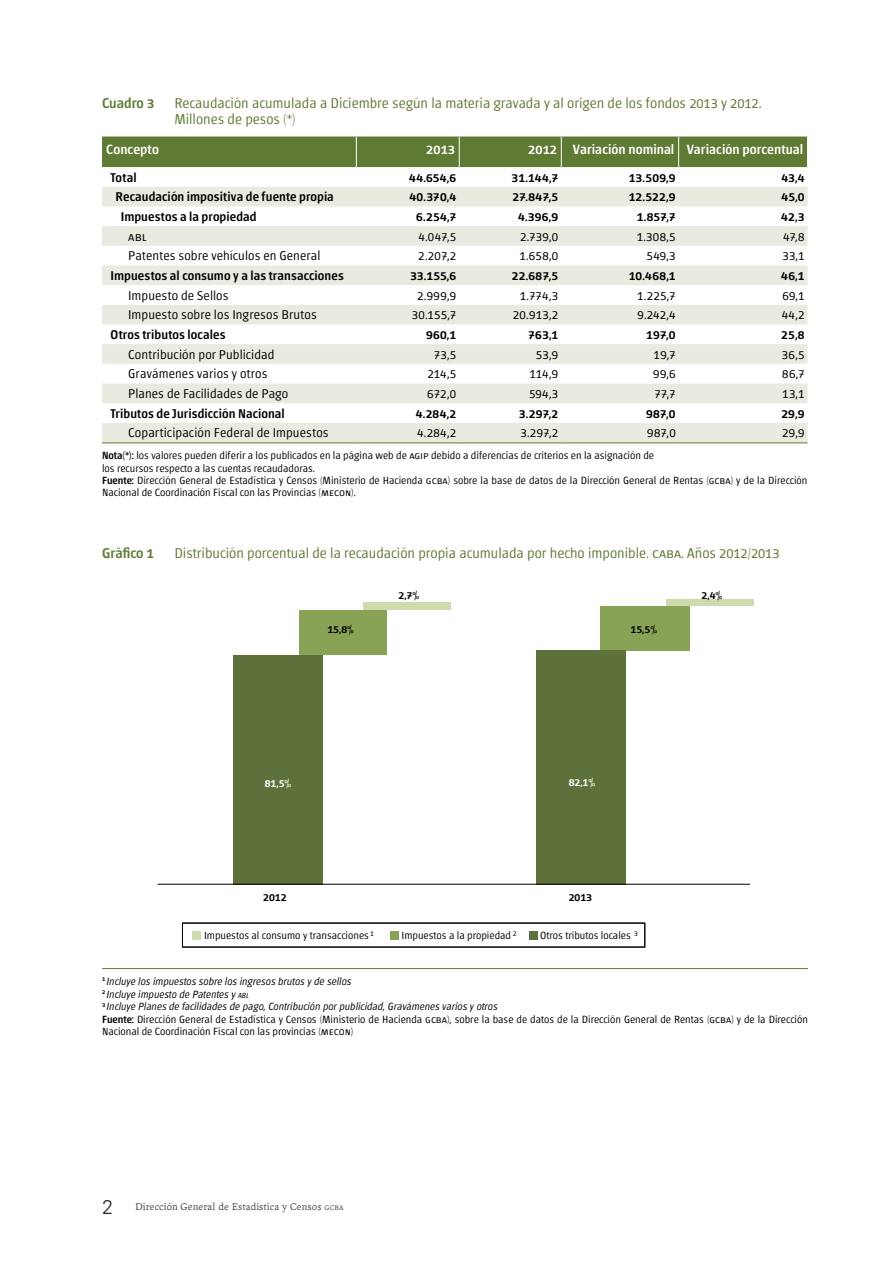
<style>
.page{position:relative;width:893px;height:1263px;background:#fff}
.page>*{position:absolute;margin:0;border:0;box-sizing:border-box;transform-origin:0 0}
.t1{font:300 14.25px/15.8px "Chaco";color:#5f7b33}
.t2{font:500 14.25px "Chaco";color:#5f7b33}
.t3{font:500 13.5px "Chaco";letter-spacing:.005em;color:#fff}
.t4{font:300 12.75px "Chaco";letter-spacing:.015em;color:#000}
.t5{font:500 12.75px "Chaco";letter-spacing:.01em;color:#000}
.t6{font:500 11.1px "Chaco";color:#000}
.t7{font:500 11.1px "Chaco";color:#fff}
.t8{font:300 10.5px/12.5px "Chaco";color:#000}
.t9{font:10.5px "Andralis ND Os F";letter-spacing:.02em;color:#484848}
.t10{font:300 7.5px "Chaco";color:#000}
.s1{font-weight:500}
.s2{font-style:italic}
.s3{font-style:italic;font-size:7.35px}
.s4{font-family:"Zurich BT";font-weight:300;font-size:19.5px;color:#292929}
.s5{font-size:7.35px}
</style>
<div class="page">
<hr style="left:102px;top:968px;width:706px;height:1px;background:#5f7b33">
<div style="left:666px;top:599px;width:88px;height:7px;background:#cedcad"></div>
<div style="left:601px;top:606px;width:89px;height:44px;background:#89a356"></div>
<div style="left:536px;top:650px;width:90px;height:234px;background:#5e713b"></div>
<div style="left:234px;top:655px;width:89px;height:229px;background:#5e713b"></div>
<div style="left:299px;top:610px;width:88px;height:45px;background:#89a356"></div>
<div style="left:363px;top:602px;width:88px;height:8px;background:#cedcad"></div>
<div style="left:193px;top:931px;width:8px;height:9px;background:#cedcad"></div>
<div style="left:390px;top:931px;width:9px;height:9px;background:#89a356"></div>
<div style="left:529px;top:931px;width:8px;height:9px;background:#5e713b"></div>
<div style="left:182px;top:923px;width:463px;height:24px;border:1px solid #000"></div>
<hr style="left:158px;top:884px;width:592px;height:1px;background:#000">
<svg style="left:102px;top:136px;width:705px;height:32px"></svg>
<div style="left:102px;top:137px;width:705px;height:30px;background:#5f7b33"></div>
<svg style="left:102px;top:187px;width:705px;height:255px;fill:#e7ebe0"></svg>
<hr style="left:356px;top:137px;width:1px;height:30px;background:#fff">
<hr style="left:459px;top:137px;width:1px;height:30px;background:#fff">
<hr style="left:561px;top:137px;width:1px;height:30px;background:#fff">
<hr style="left:678px;top:137px;width:1px;height:30px;background:#fff">
<hr style="left:102px;top:442px;width:254px;height:1px;background:#5f7b33">
<hr style="left:356px;top:442px;width:103px;height:1px;background:#5f7b33">
<hr style="left:459px;top:442px;width:102px;height:1px;background:#5f7b33">
<hr style="left:561px;top:442px;width:118px;height:1px;background:#5f7b33">
<hr style="left:679px;top:442px;width:128px;height:1px;background:#5f7b33">
<h1 class="t2" style="left:102px;top:97px;width:54px">Cuadro 3</h1>
<h1 class="t1" style="left:174px;top:96px;width:589px">Recaudación acumulada a Diciembre según la materia gravada y al origen de los fondos 2013 y 2012.<br>Millones de pesos (*)</h1>
<p class="t3" style="left:106px;top:144px;width:54px">Concepto</p>
<p class="t3" style="left:426px;top:144px;width:30px">2013</p>
<p class="t3" style="left:528px;top:144px;width:277px">2012 Variación nominal Variación porcentual</p>
<p class="t5" style="left:111px;top:171px;width:28px">Total</p>
<p class="t5" style="left:409px;top:171px;width:49px">44.654,6</p>
<p class="t5" style="left:511px;top:171px;width:48px">31.144,7</p>
<p class="t5" style="left:629px;top:171px;width:48px">13.509,9</p>
<p class="t5" style="left:781px;top:171px;width:25px">43,4</p>
<p class="t5" style="left:116px;top:191px;width:220px">Recaudación impositiva de fuente propia</p>
<p class="t5" style="left:409px;top:191px;width:48px">40.370,4</p>
<p class="t5" style="left:513px;top:191px;width:47px">27.847,5</p>
<p class="t5" style="left:629px;top:191px;width:48px">12.522,9</p>
<p class="t5" style="left:782px;top:191px;width:24px">45,0</p>
<p class="t5" style="left:121px;top:211px;width:137px">Impuestos a la propiedad</p>
<p class="t5" style="left:416px;top:211px;width:41px">6.254,7</p>
<p class="t5" style="left:518px;top:211px;width:42px">4.396,9</p>
<p class="t5" style="left:637px;top:211px;width:40px">1.857,7</p>
<p class="t5" style="left:781px;top:211px;width:25px">42,3</p>
<p class="t4" style="left:128px;top:230px;width:20px">abl</p>
<p class="t4" style="left:419px;top:230px;width:39px">4.047,5</p>
<p class="t4" style="left:520px;top:230px;width:40px">2.739,0</p>
<p class="t4" style="left:637px;top:230px;width:41px">1.308,5</p>
<p class="t4" style="left:783px;top:230px;width:23px">47,8</p>
<p class="t4" style="left:128px;top:250px;width:194px">Patentes sobre vehículos en General</p>
<p class="t4" style="left:418px;top:250px;width:39px">2.207,2</p>
<p class="t4" style="left:520px;top:250px;width:40px">1.658,0</p>
<p class="t4" style="left:646px;top:250px;width:31px">549,3</p>
<p class="t4" style="left:782px;top:250px;width:24px">33,1</p>
<p class="t5" style="left:111px;top:270px;width:235px">Impuestos al consumo y a las transacciones</p>
<p class="t5" style="left:410px;top:270px;width:48px">33.155,6</p>
<p class="t5" style="left:512px;top:270px;width:48px">22.687,5</p>
<p class="t5" style="left:629px;top:270px;width:48px">10.468,1</p>
<p class="t5" style="left:781px;top:270px;width:25px">46,1</p>
<p class="t4" style="left:128px;top:289px;width:102px">Impuesto de Sellos</p>
<p class="t4" style="left:417px;top:289px;width:41px">2.999,9</p>
<p class="t4" style="left:520px;top:289px;width:40px">1.774,3</p>
<p class="t4" style="left:637px;top:289px;width:40px">1.225,7</p>
<p class="t4" style="left:782px;top:289px;width:24px">69,1</p>
<p class="t4" style="left:128px;top:309px;width:190px">Impuesto sobre los Ingresos Brutos</p>
<p class="t4" style="left:412px;top:309px;width:46px">30.155,7</p>
<p class="t4" style="left:513px;top:309px;width:47px">20.913,2</p>
<p class="t4" style="left:638px;top:309px;width:40px">9.242,4</p>
<p class="t4" style="left:782px;top:309px;width:24px">44,2</p>
<p class="t5" style="left:111px;top:329px;width:116px">Otros tributos locales</p>
<p class="t5" style="left:426px;top:329px;width:32px">960,1</p>
<p class="t5" style="left:528px;top:329px;width:32px">763,1</p>
<p class="t5" style="left:646px;top:329px;width:31px">197,0</p>
<p class="t5" style="left:781px;top:329px;width:25px">25,8</p>
<p class="t4" style="left:128px;top:348px;width:148px">Contribución por Publicidad</p>
<p class="t4" style="left:434px;top:348px;width:24px">73,5</p>
<p class="t4" style="left:536px;top:348px;width:24px">53,9</p>
<p class="t4" style="left:654px;top:348px;width:24px">19,7</p>
<p class="t4" style="left:782px;top:348px;width:24px">36,5</p>
<p class="t4" style="left:128px;top:368px;width:141px">Gravámenes varios y otros</p>
<p class="t4" style="left:427px;top:368px;width:30px">214,5</p>
<p class="t4" style="left:529px;top:368px;width:30px">114,9</p>
<p class="t4" style="left:653px;top:368px;width:24px">99,6</p>
<p class="t4" style="left:782px;top:368px;width:24px">86,7</p>
<p class="t4" style="left:128px;top:388px;width:162px">Planes de Facilidades de Pago</p>
<p class="t4" style="left:427px;top:388px;width:31px">672,0</p>
<p class="t4" style="left:529px;top:388px;width:31px">594,3</p>
<p class="t4" style="left:654px;top:388px;width:23px">77,7</p>
<p class="t4" style="left:782px;top:388px;width:24px">13,1</p>
<p class="t5" style="left:111px;top:407px;width:176px">Tributos de Jurisdicción Nacional</p>
<p class="t5" style="left:416px;top:407px;width:42px">4.284,2</p>
<p class="t5" style="left:519px;top:407px;width:41px">3.297,2</p>
<p class="t5" style="left:646px;top:407px;width:31px">987,0</p>
<p class="t5" style="left:781px;top:407px;width:25px">29,9</p>
<p class="t4" style="left:128px;top:427px;width:202px">Coparticipación Federal de Impuestos</p>
<p class="t4" style="left:417px;top:427px;width:41px">4.284,2</p>
<p class="t4" style="left:520px;top:427px;width:39px">3.297,2</p>
<p class="t4" style="left:647px;top:427px;width:30px">987,0</p>
<p class="t4" style="left:782px;top:427px;width:24px">29,9</p>
<p class="t8" style="left:102px;top:450px;width:707px"><span class="s1">Nota(*):</span> los valores pueden diferir a los publicados en la página web de agip debido a diferencias de criterios en la asignación de<br>los recursos respecto a las cuentas recaudadoras.<br><span class="s1">Fuente:</span> Dirección General de Estadística y Censos (Ministerio de Hacienda gcba) sobre la base de datos de la Dirección General de Rentas (gcba) y de la Dirección Nacional de Coordinación Fiscal con las Provincias (mecon).</p>
<h1 class="t2" style="left:102px;top:547px;width:53px">Gráfico 1</h1>
<h1 class="t1" style="left:174px;top:546px;width:607px">Distribución porcentual de la recaudación propia acumulada por hecho imponible. caba. Años 2012/2013</h1>
<p class="t6" style="left:399px;top:590px;width:22px">2,7%</p>
<p class="t6" style="left:702px;top:590px;width:22px">2,4%</p>
<p class="t6" style="left:327px;top:624px;width:28px">15,8%</p>
<p class="t6" style="left:631px;top:624px;width:28px">15,5%</p>
<p class="t7" style="left:265px;top:778px;width:28px">81,5%</p>
<p class="t7" style="left:569px;top:777px;width:28px">82,1%</p>
<p class="t6" style="left:263px;top:892px;width:25px">2012</p>
<p class="t6" style="left:569px;top:892px;width:25px">2013</p>
<p class="t8" style="left:204px;top:930px;width:166px">Impuestos al consumo y transacciones</p>
<p class="t8" style="left:401px;top:930px;width:111px">Impuestos a la propiedad</p>
<p class="t8" style="left:540px;top:930px;width:92px">Otros tributos locales</p>
<p class="t10" style="left:370px;top:930px;width:5px">1</p>
<p class="t10" style="left:513px;top:930px;width:5px">2</p>
<p class="t10" style="left:634px;top:930px;width:5px">3</p>
<p class="t8" style="left:102px;top:975px;width:707px"><sup>1</sup> <span class="s2">Incluye los impuestos sobre los ingresos brutos y de sellos<br></span><sup>2</sup> <span class="s2">Incluye impuesto de Patentes y</span> <span class="s3">abl<br></span><sup>3</sup> <span class="s2">I</span><span class="s2">ncluye Planes de facilidades de pago, Contribución por publicidad, Gravámenes varios y otros<br></span><span class="s1">Fuente:</span> Dirección General de Estadística y Censos (Ministerio de Hacienda gcba), sobre la base de datos de la Dirección General de Rentas (gcba) y de la Dirección Nacional de Coordinación Fiscal con las provincias (mecon)</p>
<p class="t9" style="left:102px;top:1201px;width:243px"><span class="s4">2</span> Dirección General de Estadística y Censos <span class="s5">gcba</span></p>
</div>
